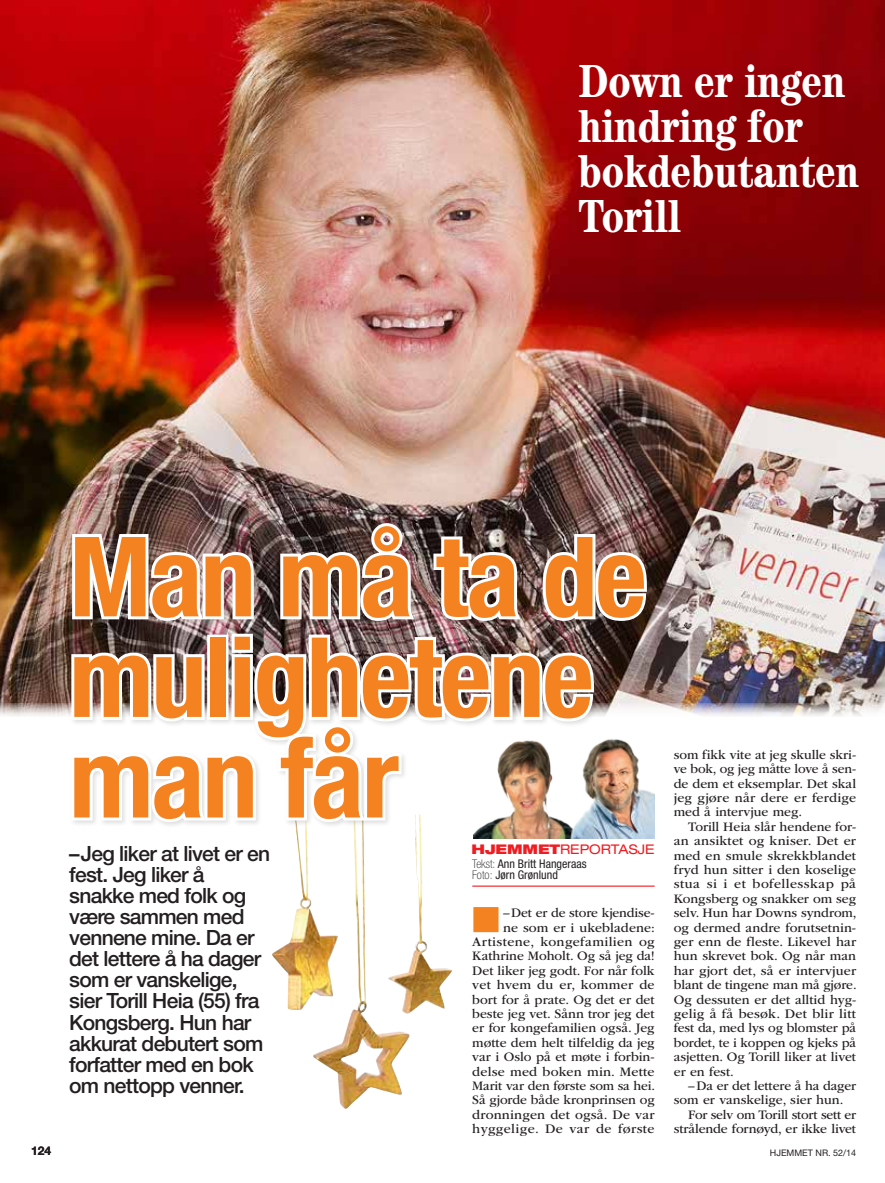
<style>
.page{position:relative;width:885px;height:1183px;background:#fff}
.page>*{position:absolute;margin:0;border:0;box-sizing:border-box;transform-origin:0 0}
.t1{font:700 condensed 111px/100.5px "Helvetica Neue LT Std";letter-spacing:-.02em;color:#f58220}
.t2{font:700 condensed 46.5px/45px "Century Std";color:#fff}
.t3{font:500 21px/21px "Helvetica Neue LT Std";letter-spacing:-.035em;color:#231f20}
.t4{font:13.5px/14.4px "ITC Garamond Std";color:#231f20;text-align:justify}
.t5{font:expanded 13.35px "Helvetica Neue LT Std";color:#ee1d23}
.t6{font:condensed 12px/11.2px "Helvetica Neue LT Std";color:#231f20}
.t7{font:700 12px "Helvetica Neue LT Std";color:#231f20}
.t8{font:9px "Helvetica Neue LT Std";color:#231f20}
.s1{font-weight:900}
.s2{font-weight:100}
</style>
<div class="page">
<img style="left:0;top:0;width:884px;height:703px">
<svg style="left:0;top:703px;width:884px;height:13px"></svg>
<img style="left:361px;top:828px;width:91px;height:185px">
<div style="left:69px;top:520px;width:584px;height:308px;background:#231f20;opacity:.15"></div>
<img style="left:69px;top:531px;width:188px;height:92px">
<svg style="left:277px;top:520px;width:142px;height:103px"></svg>
<svg style="left:430px;top:533px;width:95px;height:90px"></svg>
<svg style="left:539px;top:531px;width:110px;height:92px"></svg>
<svg style="left:68px;top:630px;width:529px;height:194px"></svg>
<img style="left:473px;top:732px;width:96px;height:106px">
<img style="left:569px;top:732px;width:85px;height:106px">
<hr style="left:472px;top:885px;width:182px;height:1px;background:#ee1d23">
<h2 class="t2" style="left:578px;top:58px;width:282px">Down er ingen hindring for bokdebutanten<br>Torill</h2>
<h1 class="t1" style="left:69px;top:525px;width:579px">Man må ta de mulighetene man får</h1>
<p class="t3" style="left:69px;top:843px;width:202px">–Jeg liker at livet er en fest. Jeg liker å snakke med folk og være sammen med vennene mine. Da er det lettere å ha dager som er vanskelige, sier Torill Heia (55) fra<br>Kongsberg. Hun har akkurat debutert som forfatter med en bok om nettopp venner.</p>
<p class="t5" style="left:471px;top:840px;width:185px"><span class="s1">HJEMMET</span>REPORTASJE</p>
<p class="t6" style="left:472px;top:858px;width:116px"><span class="s2">Tekst:</span> Ann Britt Hangeraas<br><span class="s2">Foto:</span> Jørn Grønlund</p>
<p class="t4" style="left:472px;top:905px;width:184px;text-align:right">–Det er de store kjendise-<br>ne som er i ukebladene:<br>Artistene, kongefamilien og<br>Kathrine Moholt. Og så jeg da!<br>Det liker jeg godt. For når folk vet hvem du er, kommer de bort for å prate. Og det er det beste jeg vet. Sånn tror jeg det er for kongefamilien også. Jeg møtte dem helt tilfeldig da jeg var i Oslo på et møte i forbin&shy;delse med boken min. Mette<br>Marit var den første som sa hei.<br>Så gjorde både kronprinsen og dronningen det også. De var hyggelige. De var de første</p>
<p class="t4" style="left:673px;top:747px;width:184px">som fikk vite at jeg skulle skri&shy;ve bok, og jeg måtte love å sen&shy;de dem et eksemplar. Det skal jeg gjøre når dere er ferdige med å intervjue meg.</p>
<p class="t4" style="left:673px;top:819px;width:184px;text-indent:14px">Torill Heia slår hendene for&shy;an ansiktet og kniser. Det er med en smule skrekkblandet fryd hun sitter i den koselige stua si i et bofellesskap på Kongsberg og snakker om seg selv. Hun har Downs syndrom, og dermed andre forutsetnin&shy;ger enn de fleste. Likevel har hun skrevet bok. Og når man har gjort det, så er intervjuer blant de tingene man må gjøre.<br>Og dessuten er det alltid hyg&shy;gelig å få besøk. Det blir litt fest da, med lys og blomster på bordet, te i koppen og kjeks på asjetten. Og Torill liker at livet er en fest.</p>
<p class="t4" style="left:688px;top:1078px;width:169px">–Da er det lettere å ha dager</p>
<p class="t4" style="left:673px;top:1092px;width:171px">som er vanskelige, sier hun.</p>
<p class="t4" style="left:688px;top:1107px;width:169px">For selv om Torill stort sett er</p>
<p class="t4" style="left:673px;top:1121px;width:184px">strålende fornøyd, er ikke livet</p>
<p class="t7" style="left:31px;top:1143px;width:22px">124</p>
<p class="t8" style="left:769px;top:1147px;width:88px">HJEMMET NR. 52/14</p>
</div>
